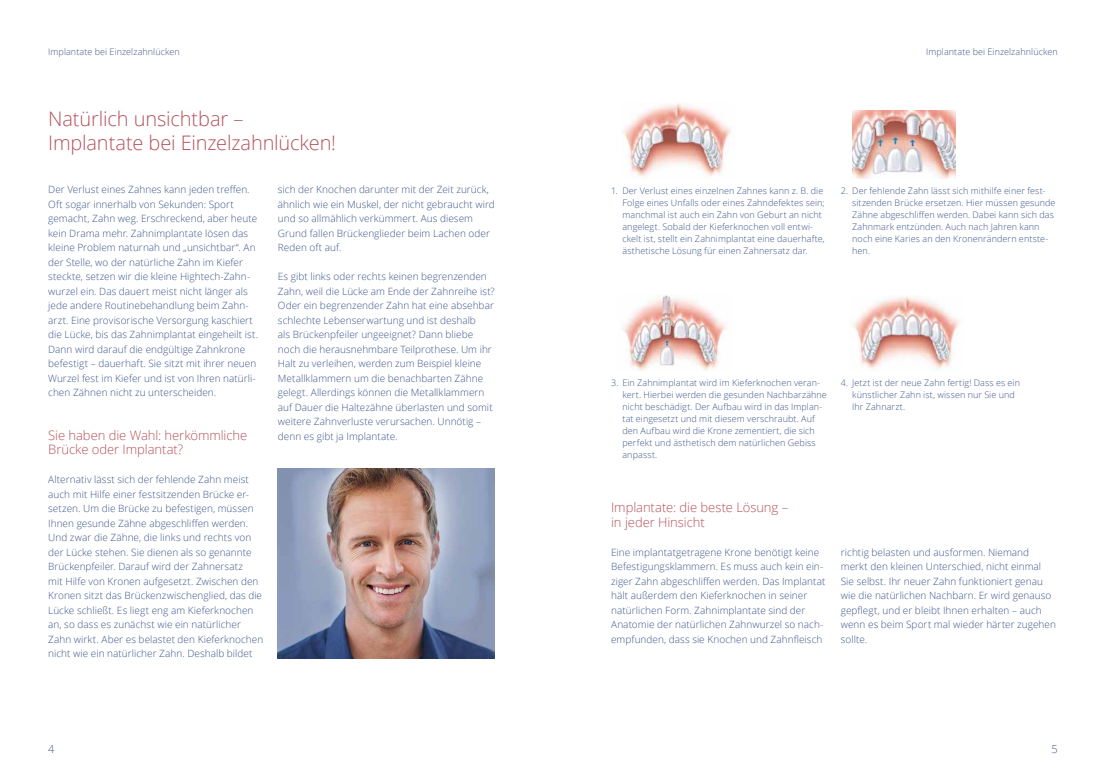
<style>
.page{position:relative;width:1106px;height:780px;background:#fff}
.page>*{position:absolute;margin:0;border:0;box-sizing:border-box;transform-origin:0 0}
.t1{font:300 20px/24px "Open Sans";letter-spacing:-.01em;color:#b4525b}
.t2{font:300 13px/14.5px "Open Sans";letter-spacing:-.005em;color:#b4525b}
.t3{font:300 11px "Open Sans";color:#3e5588}
.t4{font:300 10px/14.5px "Open Sans";letter-spacing:.005em;color:#3e5588}
.t5{font:300 9px/12px "Open Sans";letter-spacing:.01em;color:#3e5588}
</style>
<div class="page">
<img style="left:622px;top:103px;width:109px;height:74px">
<img style="left:853px;top:111px;width:102px;height:68px">
<img style="left:622px;top:295px;width:105px;height:76px">
<img style="left:853px;top:296px;width:106px;height:73px">
<img style="left:278px;top:469px;width:217px;height:190px">
<p class="t5" style="left:48px;top:46px;width:133px">Implantate bei Einzelzahnlücken</p>
<p class="t5" style="left:926px;top:46px;width:133px">Implantate bei Einzelzahnlücken</p>
<h1 class="t1" style="left:48px;top:106px;width:289px">Natürlich unsichtbar –<br>Implantate bei Einzelzahnlücken!</h1>
<p class="t4" style="left:48px;top:182px;width:211px">Der Verlust eines Zahnes kann jeden treffen.<br>Oft sogar innerhalb von Sekunden: Sport gemacht, Zahn weg. Erschreckend, aber heute kein Drama mehr. Zahnimplantate lösen das kleine Problem naturnah und „unsichtbar“. An der Stelle, wo der natürliche Zahn im Kiefer steckte, setzen wir die kleine Hightech-Zahn&shy;wurzel ein. Das dauert meist nicht länger als jede andere Routinebehandlung beim Zahn&shy;arzt. Eine provisorische Versorgung kaschiert die Lücke, bis das Zahnimplantat eingeheilt ist.<br>Dann wird darauf die endgültige Zahnkrone befestigt – dauerhaft. Sie sitzt mit ihrer neuen Wurzel fest im Kiefer und ist von Ihren natürli&shy;chen Zähnen nicht zu unterscheiden.</p>
<h2 class="t2" style="left:48px;top:427px;width:201px">Sie haben die Wahl: herkömmliche<br>Brücke oder Implantat?</h2>
<p class="t4" style="left:48px;top:472px;width:217px">Alternativ lässt sich der fehlende Zahn meist auch mit Hilfe einer festsitzenden Brücke er&shy;setzen. Um die Brücke zu befestigen, müssen Ihnen gesunde Zähne abgeschliffen werden.<br>Und zwar die Zähne, die links und rechts von der Lücke stehen. Sie dienen als so genannte Brückenpfeiler. Darauf wird der Zahnersatz<br>mit Hilfe von Kronen aufgesetzt. Zwischen den Kronen sitzt das Brückenzwischenglied, das die Lücke schließt. Es liegt eng am Kieferknochen an, so dass es zunächst wie ein natürlicher Zahn wirkt. Aber es belastet den Kieferknochen nicht wie ein natürlicher Zahn. Deshalb bildet</p>
<p class="t4" style="left:278px;top:182px;width:218px">sich der Knochen darunter mit der Zeit zurück, ähnlich wie ein Muskel, der nicht gebraucht wird und so allmählich verkümmert. Aus diesem Grund fallen Brückenglieder beim Lachen oder Reden oft auf.</p>
<p class="t4" style="left:278px;top:269px;width:218px">Es gibt links oder rechts keinen begrenzenden Zahn, weil die Lücke am Ende der Zahnreihe ist?<br>Oder ein begrenzender Zahn hat eine absehbar schlechte Lebenserwartung und ist deshalb<br>als Brückenpfeiler ungeeignet? Dann bliebe noch die herausnehmbare Teilprothese. Um ihr Halt zu verleihen, werden zum Beispiel kleine Metallklammern um die benachbarten Zähne gelegt. Allerdings können die Metallklammern auf Dauer die Haltezähne überlasten und somit weitere Zahnverluste verursachen. Unnötig – denn es gibt ja Implantate.</p>
<p class="t5" style="left:622px;top:184px;width:204px;text-indent:-11px">1. Der Verlust eines einzelnen Zahnes kann z. B. die Folge eines Unfalls oder eines Zahndefektes sein; manchmal ist auch ein Zahn von Geburt an nicht angelegt. Sobald der Kieferknochen voll entwi&shy;ckelt ist, stellt ein Zahnimplantat eine dauerhafte, ästhetische Lösung für einen Zahnersatz dar.</p>
<p class="t5" style="left:852px;top:184px;width:205px;text-indent:-11px">2. Der fehlende Zahn lässt sich mithilfe einer fest&shy;sitzenden Brücke ersetzen. Hier müssen gesunde Zähne abgeschliffen werden. Dabei kann sich das Zahnmark entzünden. Auch nach Jahren kann noch eine Karies an den Kronenrändern entste&shy;hen.</p>
<p class="t5" style="left:622px;top:377px;width:206px;text-indent:-11px">3. Ein Zahnimplantat wird im Kieferknochen veran&shy;kert. Hierbei werden die gesunden Nachbarzähne nicht beschädigt. Der Aufbau wird in das Implan&shy;tat eingesetzt und mit diesem verschraubt. Auf den Aufbau wird die Krone zementiert, die sich perfekt und ästhetisch dem natürlichen Gebiss anpasst.</p>
<p class="t5" style="left:852px;top:377px;width:169px;text-indent:-11px">4. Jetzt ist der neue Zahn fertig! Dass es ein künstlicher Zahn ist, wissen nur Sie und<br>Ihr Zahnarzt.</p>
<h2 class="t2" style="left:611px;top:500px;width:178px">Implantate: die beste Lösung – in jeder Hinsicht</h2>
<p class="t4" style="left:611px;top:544px;width:216px">Eine implantatgetragene Krone benötigt keine Befestigungsklammern. Es muss auch kein ein&shy;ziger Zahn abgeschliffen werden. Das Implantat hält außerdem den Kieferknochen in seiner natürlichen Form. Zahnimplantate sind der Anatomie der natürlichen Zahnwurzel so nach&shy;empfunden, dass sie Knochen und Zahnfleisch</p>
<p class="t4" style="left:840px;top:544px;width:217px">richtig belasten und ausformen. Niemand merkt den kleinen Unterschied, nicht einmal Sie selbst. Ihr neuer Zahn funktioniert genau wie die natürlichen Nachbarn. Er wird genauso gepflegt, und er bleibt Ihnen erhalten – auch wenn es beim Sport mal wieder härter zugehen sollte.</p>
<p class="t3" style="left:48px;top:741px;width:8px">4</p>
<p class="t3" style="left:1051px;top:741px;width:8px">5</p>
</div>
